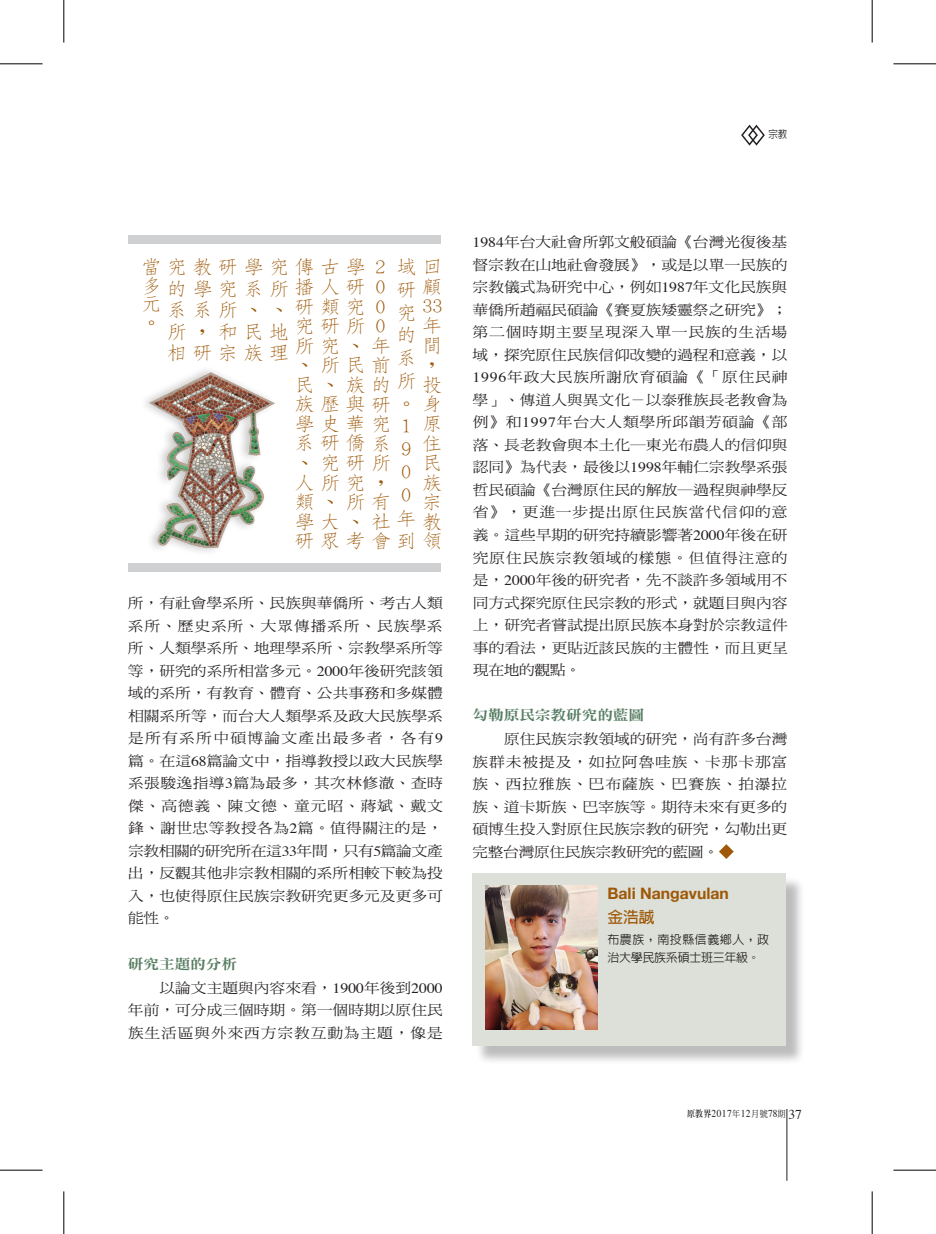
<style>
.page{position:relative;width:936px;height:1234px;background:#fff}
.page>*{position:absolute;margin:0;border:0;box-sizing:border-box;transform-origin:0 0}
.t1{font:300 18.9px/19.5px "AR Fang Song B5 HK";color:#9e5807;scale:1.11 1}
.t2{font:700 15.75px "Helvetica Neue";color:#9e5807}
.t3{font:700 15.75px "AR Hei B5";color:#9e5807}
.t4{font:14.1px/22.5px "DF Ming Std W5";color:#231f20;text-align:justify;scale:1.11 1}
.t5{font:14.1px "DF Ming Std W9";letter-spacing:-.01em;color:#577d61;scale:1.11 1}
.t6{font:500 12px/18px "AR Hei B5";letter-spacing:-.025em;color:#231f20}
.t7{font:10.5px "Times";letter-spacing:.05em;color:#231f20;scale:.9 1}
.t8{font:500 10.5px "AR Hei B5";color:#231f20;scale:.9 1}
.s1{font-family:"Times"}
.s2{font-family:"DF Ming Std W3"}
.s3{font-family:"AR Ming B5";font-weight:800;font-size:9px}
.s4{font-family:"DF Ming Std W5";font-size:9px}
.s5{font-size:13.5px}
</style>
<div class="page">
<hr style="left:786px;top:1108px;width:1px;height:72px;background:#231f20">
<svg style="left:741px;top:124px;width:24px;height:22px"></svg>
<svg style="left:719px;top:844px;width:14px;height:14px"></svg>
<div style="left:128px;top:562px;width:312px;height:9px;background:#cfd0d2"></div>
<div style="left:128px;top:235px;width:312px;height:9px;background:#cfd0d2"></div>
<img style="left:145px;top:370px;width:130px;height:182px">
<div style="left:475px;top:875px;width:330px;height:189px;background:#231f20;opacity:.3"></div>
<div style="left:472px;top:873px;width:314px;height:172px;background:#dce0d8"></div>
<img style="left:485px;top:885px;width:112px;height:144px">
<hr style="left:0;top:64px;width:43px;height:1px;background:#000">
<hr style="left:893px;top:64px;width:42px;height:1px;background:#000">
<hr style="left:0;top:1169px;width:43px;height:1px;background:#000">
<hr style="left:893px;top:1169px;width:42px;height:1px;background:#000">
<hr style="left:64px;top:0;width:1px;height:43px;background:#000">
<hr style="left:64px;top:1191px;width:1px;height:42px;background:#000">
<hr style="left:871px;top:0;width:1px;height:43px;background:#000">
<hr style="left:871px;top:1191px;width:1px;height:42px;background:#000">
<p class="t8" style="left:768px;top:129px;width:23px">宗教</p>
<h1 class="t1" style="left:141px;top:258px;width:203px;line-height:18.5px">當究教研學究傳古學多<br>元<br>。</h1>
<h1 class="t1" style="left:396px;top:257px;width:40px">域回</h1>
<h1 class="t1" style="left:421px;top:277px;width:18px">顧</h1>
<h1 class="t1" style="left:422px;top:296px;width:20px">33</h1>
<h1 class="t1" style="left:421px;top:316px;width:18px">年</h1>
<h1 class="t1" style="left:421px;top:336px;width:17px">間</h1>
<h1 class="t1" style="left:421px;top:355px;width:12px">，</h1>
<h1 class="t1" style="left:421px;top:375px;width:19px">投</h1>
<h1 class="t1" style="left:421px;top:394px;width:17px">身</h1>
<h1 class="t1" style="left:421px;top:414px;width:17px">原</h1>
<h1 class="t1" style="left:421px;top:433px;width:19px">住</h1>
<h1 class="t1" style="left:421px;top:453px;width:18px">民</h1>
<h1 class="t1" style="left:421px;top:472px;width:19px">族</h1>
<h1 class="t1" style="left:421px;top:492px;width:17px">宗</h1>
<h1 class="t1" style="left:421px;top:511px;width:19px">教</h1>
<h1 class="t1" style="left:294px;top:531px;width:133px">研眾考會到領</h1>
<h1 class="t1" style="left:319px;top:257px;width:64px;text-align:right">2<br>0<br>0<br>0<br>年<br>所民前族的</h1>
<h1 class="t1" style="left:294px;top:414px;width:87px">學史華究</h1>
<h1 class="t1" style="left:319px;top:433px;width:63px">研僑系</h1>
<h1 class="t1" style="left:319px;top:453px;width:65px">究研所</h1>
<h1 class="t1" style="left:294px;top:472px;width:81px">人所究，</h1>
<h1 class="t1" style="left:345px;top:492px;width:41px">所有</h1>
<h1 class="t1" style="left:370px;top:511px;width:19px">社</h1>
<h1 class="t1" style="left:269px;top:275px;width:88px;line-height:23.2px">所播人研、</h1>
<h1 class="t1" style="left:167px;top:278px;width:111px;line-height:21.5px">的學究系<br>系<br>所，<br>相研宗族理</h1>
<h1 class="t1" style="left:396px;top:280px;width:19px">研</h1>
<h1 class="t1" style="left:396px;top:303px;width:18px">究</h1>
<h1 class="t1" style="left:396px;top:325px;width:17px">的</h1>
<h1 class="t1" style="left:396px;top:348px;width:17px">系</h1>
<h1 class="t1" style="left:396px;top:371px;width:19px">所</h1>
<h1 class="t1" style="left:294px;top:394px;width:105px">族歷與研。</h1>
<h1 class="t1" style="left:396px;top:414px;width:18px;line-height:23.1px">1<br>9<br>0<br>0年</h1>
<h1 class="t1" style="left:294px;top:296px;width:65px">研類究究研所所究、、<br>民、</h1>
<h1 class="t1" style="left:192px;top:300px;width:17px">系</h1>
<h1 class="t1" style="left:218px;top:299px;width:64px;line-height:21.5px">所、<br>和民地</h1>
<h1 class="t1" style="left:294px;top:433px;width:17px">系、</h1>
<h1 class="t1" style="left:294px;top:492px;width:59px">類、<br>學大、</h1>
<p class="t4" style="left:128px;top:591px;width:285px">所，有社會學系所、民族與華僑所、考古人類系所、歷史系所、大眾傳播系所、民族學系所、人類學系所、地理學系所、宗教學系所等等，研究的系所相當多元。<span class="s1">2000</span>年後研究該領域的系所，有教育、體育、公共事務和多媒體相關系所等，而台大人類學系及政大民族學系是所有系所中碩博論文產出最多者，各有<span class="s1">9</span>篇。在這<span class="s1">68</span>篇論文中，指導教授以政大民族學系張駿逸指導<span class="s1">3</span>篇為最多，其次林修澈、查時傑、高德義、陳文德、童元昭、蔣斌、戴文鋒、謝世忠等教授各為<span class="s1">2</span>篇。值得關注的是，宗教相關的研究所在這<span class="s1">33</span>年間，只有<span class="s1">5</span>篇論文產出，反觀其他非宗教相關的系所相較下較為投入，也使得原住民族宗教研究更多元及更多可能性。</p>
<p class="t5" style="left:128px;top:955px;width:100px">研究主題的分析</p>
<p class="t4" style="left:128px;top:975px;width:285px;text-indent:31px">以論文主題與內容來看，<span class="s1">1900</span>年後到<span class="s1">2000</span>年前，可分成三個時期。第一個時期以原住民族生活區與外來西方宗教互動為主題，像是</p>
<p class="t4" style="left:472px;top:231px;width:285px"><span class="s1">1984</span>年台大社會所郭文般碩論《台灣光復後基督宗教在山地社會發展》，或是以單一民族的宗教儀式為研究中心，例如<span class="s1">1987</span>年文化民族與華僑所趙福民碩論《賽夏族矮靈祭之研究》；第二個時期主要呈現深入單一民族的生活場域，探究原住民族信仰改變的過程和意義，以<span class="s1">1996</span>年政大民族所謝欣育碩論《「原住民神學」、傳道人與異文化<span class="s2">－</span>以泰雅族長老教會為例》和<span class="s1">1997</span>年台大人類學所邱韻芳碩論《部落、長老教會與本土化─東光布農人的信仰與認同》為代表，最後以<span class="s1">1998</span>年輔仁宗教學系張哲民碩論《台灣原住民的解放─過程與神學反省》，更進一步提出原住民族當代信仰的意義。這些早期的研究持續影響著<span class="s1">2000</span>年後在研究原住民族宗教領域的樣態。但值得注意的是，<span class="s1">2000</span>年後的研究者，先不談許多領域用不同方式探究原住民宗教的形式，就題目與內容上，研究者嘗試提出原民族本身對於宗教這件事的看法，更貼近該民族的主體性，而且更呈現在地的觀點。</p>
<p class="t5" style="left:472px;top:707px;width:156px">勾勒原民宗教研究的藍圖</p>
<p class="t4" style="left:472px;top:727px;width:285px;text-indent:32px">原住民族宗教領域的研究，尚有許多台灣族群未被提及，如拉阿魯哇族、卡那卡那富族、西拉雅族、巴布薩族、巴賽族、拍瀑拉族、道卡斯族、巴宰族等。期待未來有更多的碩博生投入對原住民族宗教的研究，勾勒出更完整台灣原住民族宗教研究的藍圖。</p>
<p class="t2" style="left:607px;top:880px;width:123px">Bali Nangavulan</p>
<p class="t3" style="left:607px;top:908px;width:49px">金浩誠</p>
<p class="t6" style="left:607px;top:929px;width:163px">布農族，南投縣信義鄉人，政治大學民族系碩士班三年級。</p>
<p class="t7" style="left:687px;top:1103px;width:129px"><span class="s3">原教界</span>2017<span class="s4">年</span>12<span class="s4">月號</span>78<span class="s4">期</span> <span class="s5">37</span></p>
</div>
